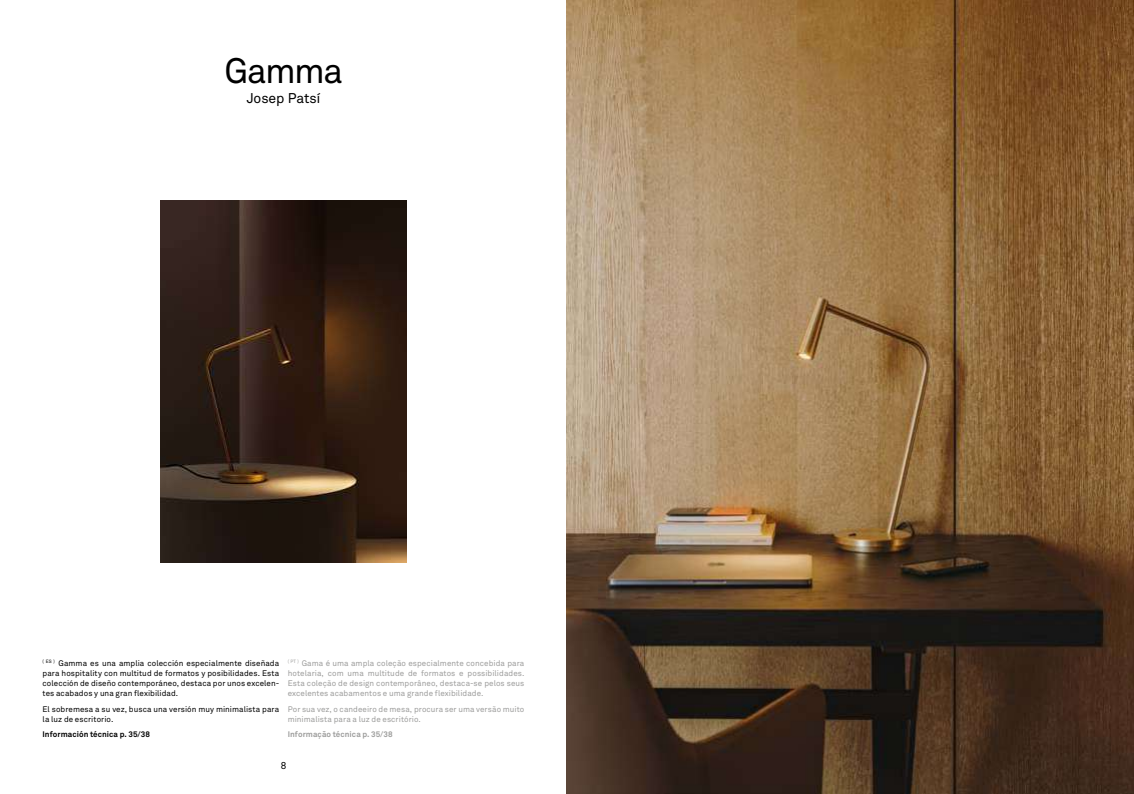
<style>
.page{position:relative;width:1134px;height:794px;background:#fff}
.page>*{position:absolute;margin:0;border:0;box-sizing:border-box;transform-origin:0 0}
.t1{font:35px "Akkurat";letter-spacing:-.04em;color:#000}
.t2{font:14px "Akkurat";letter-spacing:-.005em;color:#000}
.t3{font:10px "Akkurat";color:#000}
.t4{font:8px/10px "Akkurat";letter-spacing:.005em;color:#9d9d9c;text-align:justify}
.t5{font:8px/10px "Akkurat";letter-spacing:.005em;color:#000;text-align:justify}
.t6{font:700 8px "Akkurat";letter-spacing:.005em;color:#000}
.t7{font:700 8px "Akkurat";letter-spacing:.005em;color:#9d9d9c}
</style>
<div class="page">
<img style="left:567px;top:0;width:567px;height:794px">
<img style="left:161px;top:200px;width:245px;height:363px">
<h1 class="t1" style="left:224px;top:51px;width:120px">Gamma</h1>
<h2 class="t2" style="left:247px;top:90px;width:75px">Josep Patsí</h2>
<p class="t5" style="left:43px;top:658px;width:238px"><sup>(</sup> <sup>ES</sup> <sup>)</sup> Gamma es una amplia colección especialmente diseñada para hospitality con multitud de formatos y posibilidades. Esta colección de diseño contemporáneo, destaca por unos excelen&shy;tes acabados y una gran flexibilidad.</p>
<p class="t5" style="left:43px;top:704px;width:238px">El sobremesa a su vez, busca una versión muy minimalista para la luz de escritorio.</p>
<p class="t6" style="left:43px;top:729px;width:109px">Información técnica p. 35/38</p>
<p class="t4" style="left:288px;top:658px;width:238px"><sup>(</sup> <sup>PT</sup> <sup>)</sup> Gama é uma ampla coleção especialmente concebida para hotelaria, com uma multitude de formatos e possibilidades.<br>Esta coleção de design contemporâneo, destaca-se pelos seus excelentes acabamentos e uma grande flexibilidade.</p>
<p class="t4" style="left:288px;top:704px;width:238px">Por sua vez, o candeeiro de mesa, procura ser uma versão muito minimalista para a luz de escritório.</p>
<p class="t7" style="left:288px;top:729px;width:106px">Informação técnica p. 35/38</p>
<p class="t3" style="left:281px;top:760px;width:7px">8</p>
</div>
